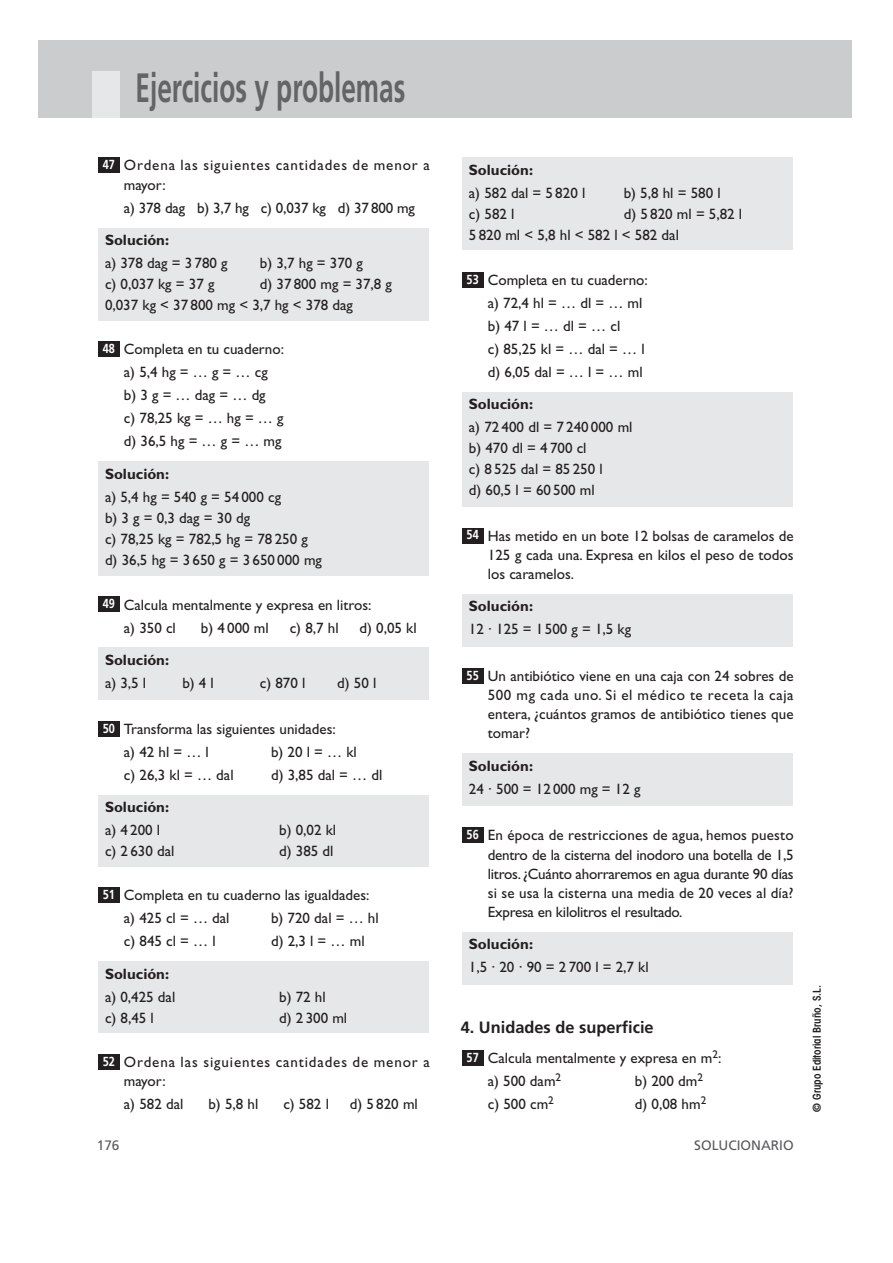
<style>
.page{position:relative;width:893px;height:1263px;background:#fff}
.page>*{position:absolute;margin:0;border:0;box-sizing:border-box;transform-origin:0 0}
.t1{font:700 40.95px "Frutiger";color:#636466;scale:.64 1}
.t2{font:700 16.35px "Frutiger";color:#231f20}
.t3{font:15px/23px "Gill Sans";color:#231f20}
.t4{font:700 15px "Gill Sans";color:#231f20}
.t5{font:15px/19px "Gill Sans";letter-spacing:.06em;color:#231f20}
.t6{font:13.65px "Frutiger";color:#58595b}
.t7{font:700 13.05px "Frutiger";color:#fff;scale:.83 1}
.t8{font:600 condensed 10.95px "Avant Garde";color:#231f20}
</style>
<div class="page">
<div style="left:39px;top:40px;width:812px;height:77px;background:#cbccce"></div>
<div style="left:93px;top:71px;width:27px;height:46px;background:#e6e7e8"></div>
<div style="left:462px;top:1050px;width:21px;height:16px;background:#231f20"></div>
<div style="left:462px;top:932px;width:330px;height:52px;background:#e6e7e8"></div>
<div style="left:462px;top:828px;width:21px;height:15px;background:#231f20"></div>
<div style="left:462px;top:754px;width:330px;height:52px;background:#e6e7e8"></div>
<div style="left:462px;top:668px;width:21px;height:16px;background:#231f20"></div>
<div style="left:462px;top:594px;width:330px;height:53px;background:#e6e7e8"></div>
<div style="left:462px;top:528px;width:21px;height:15px;background:#231f20"></div>
<div style="left:462px;top:392px;width:330px;height:114px;background:#e6e7e8"></div>
<div style="left:462px;top:272px;width:21px;height:15px;background:#231f20"></div>
<div style="left:462px;top:157px;width:330px;height:93px;background:#e6e7e8"></div>
<div style="left:98px;top:1054px;width:21px;height:16px;background:#231f20"></div>
<div style="left:98px;top:962px;width:330px;height:71px;background:#e6e7e8"></div>
<div style="left:98px;top:887px;width:21px;height:16px;background:#231f20"></div>
<div style="left:98px;top:795px;width:330px;height:72px;background:#e6e7e8"></div>
<div style="left:98px;top:721px;width:21px;height:15px;background:#231f20"></div>
<div style="left:98px;top:648px;width:330px;height:52px;background:#e6e7e8"></div>
<div style="left:98px;top:597px;width:21px;height:15px;background:#231f20"></div>
<div style="left:98px;top:462px;width:330px;height:114px;background:#e6e7e8"></div>
<div style="left:98px;top:341px;width:21px;height:16px;background:#231f20"></div>
<div style="left:98px;top:228px;width:330px;height:93px;background:#e6e7e8"></div>
<div style="left:98px;top:157px;width:21px;height:16px;background:#231f20"></div>
<h1 class="t1" style="left:135px;top:71px;width:423px">Ejercicios y problemas</h1>
<p class="t7" style="left:103px;top:159px;width:16px">47</p>
<p class="t5" style="left:124px;top:158px;width:307px">Ordena las siguientes cantidades de menor a mayor:</p>
<p class="t3" style="left:124px;top:198px;width:293px">a) 378 dag b) 3,7 hg c) 0,037 kg d) 37 800 mg</p>
<p class="t4" style="left:105px;top:235px;width:66px">Solución:</p>
<p class="t3" style="left:105px;top:253px;width:124px">a) 378 dag = 3 780 g</p>
<p class="t3" style="left:260px;top:253px;width:105px">b) 3,7 hg = 370 g</p>
<p class="t3" style="left:105px;top:274px;width:111px">c) 0,037 kg = 37 g</p>
<p class="t3" style="left:105px;top:275px;width:288px;line-height:21px;text-indent:155px">d) 37 800 mg = 37,8 g<br>0,037 kg &lt; 37 800 mg &lt; 3,7 hg &lt; 378 dag</p>
<p class="t7" style="left:103px;top:343px;width:16px">48</p>
<p class="t3" style="left:124px;top:340px;width:161px">Completa en tu cuaderno: a) 5,4 hg = … g = … cg<br>b) 3 g = … dag = … dg<br>c) 78,25 kg = … hg = … g d) 36,5 hg = … g = … mg</p>
<p class="t4" style="left:105px;top:468px;width:66px">Solución:</p>
<p class="t3" style="left:105px;top:488px;width:218px;line-height:21px">a) 5,4 hg = 540 g = 54 000 cg<br>b) 3 g = 0,3 dag = 30 dg<br>c) 78,25 kg = 782,5 hg = 78 250 g d) 36,5 hg = 3 650 g = 3 650 000 mg</p>
<p class="t7" style="left:103px;top:598px;width:16px">49</p>
<p class="t3" style="left:124px;top:595px;width:249px">Calcula mentalmente y expresa en litros: a) 350 cl</p>
<p class="t3" style="left:201px;top:618px;width:69px">b) 4 000 ml</p>
<p class="t3" style="left:290px;top:618px;width:50px">c) 8,7 hl</p>
<p class="t3" style="left:359px;top:618px;width:59px">d) 0,05 kl</p>
<p class="t4" style="left:105px;top:655px;width:66px">Solución:</p>
<p class="t3" style="left:105px;top:673px;width:43px">a) 3,5 l</p>
<p class="t3" style="left:182px;top:673px;width:33px">b) 4 l</p>
<p class="t3" style="left:260px;top:673px;width:47px">c) 870 l</p>
<p class="t3" style="left:337px;top:673px;width:41px">d) 50 l</p>
<p class="t7" style="left:103px;top:723px;width:16px">50</p>
<p class="t3" style="left:124px;top:719px;width:213px">Transforma las siguientes unidades: a) 42 hl = … l</p>
<p class="t3" style="left:271px;top:742px;width:87px">b) 20 l = … kl</p>
<p class="t3" style="left:124px;top:765px;width:111px">c) 26,3 kl = … dal</p>
<p class="t3" style="left:271px;top:765px;width:113px">d) 3,85 dal = … dl</p>
<p class="t4" style="left:105px;top:802px;width:66px">Solución:</p>
<p class="t3" style="left:105px;top:820px;width:57px">a) 4 200 l</p>
<p class="t3" style="left:279px;top:820px;width:58px">b) 0,02 kl</p>
<p class="t3" style="left:105px;top:841px;width:71px">c) 2 630 dal</p>
<p class="t3" style="left:279px;top:841px;width:56px">d) 385 dl</p>
<p class="t7" style="left:103px;top:889px;width:16px">51</p>
<p class="t3" style="left:124px;top:886px;width:247px">Completa en tu cuaderno las igualdades: a) 425 cl = … dal</p>
<p class="t3" style="left:271px;top:909px;width:109px">b) 720 dal = … hl</p>
<p class="t3" style="left:124px;top:932px;width:93px">c) 845 cl = … l</p>
<p class="t3" style="left:271px;top:932px;width:95px">d) 2,3 l = … ml</p>
<p class="t4" style="left:105px;top:968px;width:66px">Solución:</p>
<p class="t3" style="left:105px;top:987px;width:72px">a) 0,425 dal</p>
<p class="t3" style="left:279px;top:987px;width:48px">b) 72 hl</p>
<p class="t3" style="left:105px;top:1008px;width:50px">c) 8,45 l</p>
<p class="t3" style="left:279px;top:1008px;width:70px">d) 2 300 ml</p>
<p class="t7" style="left:103px;top:1056px;width:16px">52</p>
<p class="t5" style="left:124px;top:1054px;width:307px">Ordena las siguientes cantidades de menor a mayor:</p>
<p class="t3" style="left:124px;top:1094px;width:61px">a) 582 dal</p>
<p class="t3" style="left:208px;top:1094px;width:51px">b) 5,8 hl</p>
<p class="t3" style="left:283px;top:1094px;width:47px">c) 582 l</p>
<p class="t3" style="left:350px;top:1094px;width:69px">d) 5 820 ml</p>
<p class="t4" style="left:469px;top:164px;width:66px">Solución:</p>
<p class="t3" style="left:469px;top:183px;width:118px">a) 582 dal = 5 820 l</p>
<p class="t3" style="left:623px;top:183px;width:98px">b) 5,8 hl = 580 l</p>
<p class="t3" style="left:469px;top:204px;width:47px">c) 582 l</p>
<p class="t3" style="left:469px;top:205px;width:275px;line-height:21px;text-indent:155px">d) 5 820 ml = 5,82 l<br>5 820 ml &lt; 5,8 hl &lt; 582 l &lt; 582 dal</p>
<p class="t7" style="left:466px;top:274px;width:16px">53</p>
<p class="t3" style="left:488px;top:270px;width:161px">Completa en tu cuaderno: a) 72,4 hl = … dl = … ml b) 47 l = … dl = … cl<br>c) 85,25 kl = … dal = … l d) 6,05 dal = … l = … ml</p>
<p class="t4" style="left:469px;top:399px;width:66px">Solución:</p>
<p class="t3" style="left:469px;top:418px;width:165px;line-height:21px">a) 72 400 dl = 7 240 000 ml b) 470 dl = 4 700 cl<br>c) 8 525 dal = 85 250 l<br>d) 60,5 l = 60 500 ml</p>
<p class="t7" style="left:466px;top:530px;width:16px">54</p>
<p class="t3" style="left:488px;top:528px;width:307px;line-height:19px;text-align:justify">Has metido en un bote 12 bolsas de caramelos de 125 g cada una. Expresa en kilos el peso de todos los caramelos.</p>
<p class="t4" style="left:469px;top:601px;width:66px">Solución:</p>
<p class="t3" style="left:469px;top:619px;width:164px">12 · 125 = 1500 g = 1,5 kg</p>
<p class="t7" style="left:466px;top:670px;width:16px">55</p>
<p class="t3" style="left:488px;top:668px;width:307px;line-height:19px;text-align:justify">Un antibiótico viene en una caja con 24 sobres de 500 mg cada uno. Si el médico te receta la caja entera, ¿cuántos gramos de antibiótico tienes que tomar?</p>
<p class="t4" style="left:469px;top:761px;width:66px">Solución:</p>
<p class="t3" style="left:469px;top:779px;width:173px">24 · 500 = 12 000 mg = 12 g</p>
<p class="t7" style="left:466px;top:829px;width:16px">56</p>
<p class="t3" style="left:488px;top:828px;width:307px;line-height:19px;text-align:justify">En época de restricciones de agua, hemos puesto dentro de la cisterna del inodoro una botella de 1,5 litros.¿Cuánto ahorraremos en agua durante 90 días si se usa la cisterna una media de 20 veces al día?<br>Expresa en kilolitros el resultado.</p>
<p class="t4" style="left:469px;top:939px;width:66px">Solución:</p>
<p class="t3" style="left:469px;top:957px;width:181px">1,5 · 20 · 90 = 2 700 l = 2,7 kl</p>
<p class="t2" style="left:460px;top:1020px;width:194px">4. Unidades de superficie</p>
<p class="t3" style="left:488px;top:1048px;width:235px">Calcula mentalmente y expresa en m<sup>2</sup>: a) 500 dam<sup>2</sup></p>
<p class="t7" style="left:466px;top:1052px;width:16px">57</p>
<p class="t3" style="left:635px;top:1071px;width:70px">b) 200 dm<sup>2</sup></p>
<p class="t3" style="left:488px;top:1094px;width:68px">c) 500 cm<sup>2</sup></p>
<p class="t3" style="left:635px;top:1094px;width:73px">d) 0,08 hm<sup>2</sup></p>
<p class="t6" style="left:97px;top:1140px;width:24px">176</p>
<p class="t6" style="left:694px;top:1140px;width:101px">SOLUCIONARIO</p>
<p class="t8" style="left:813px;top:1112px;width:129px;rotate:-90deg">© Grupo Editorial Bruño, S.L.</p>
</div>
